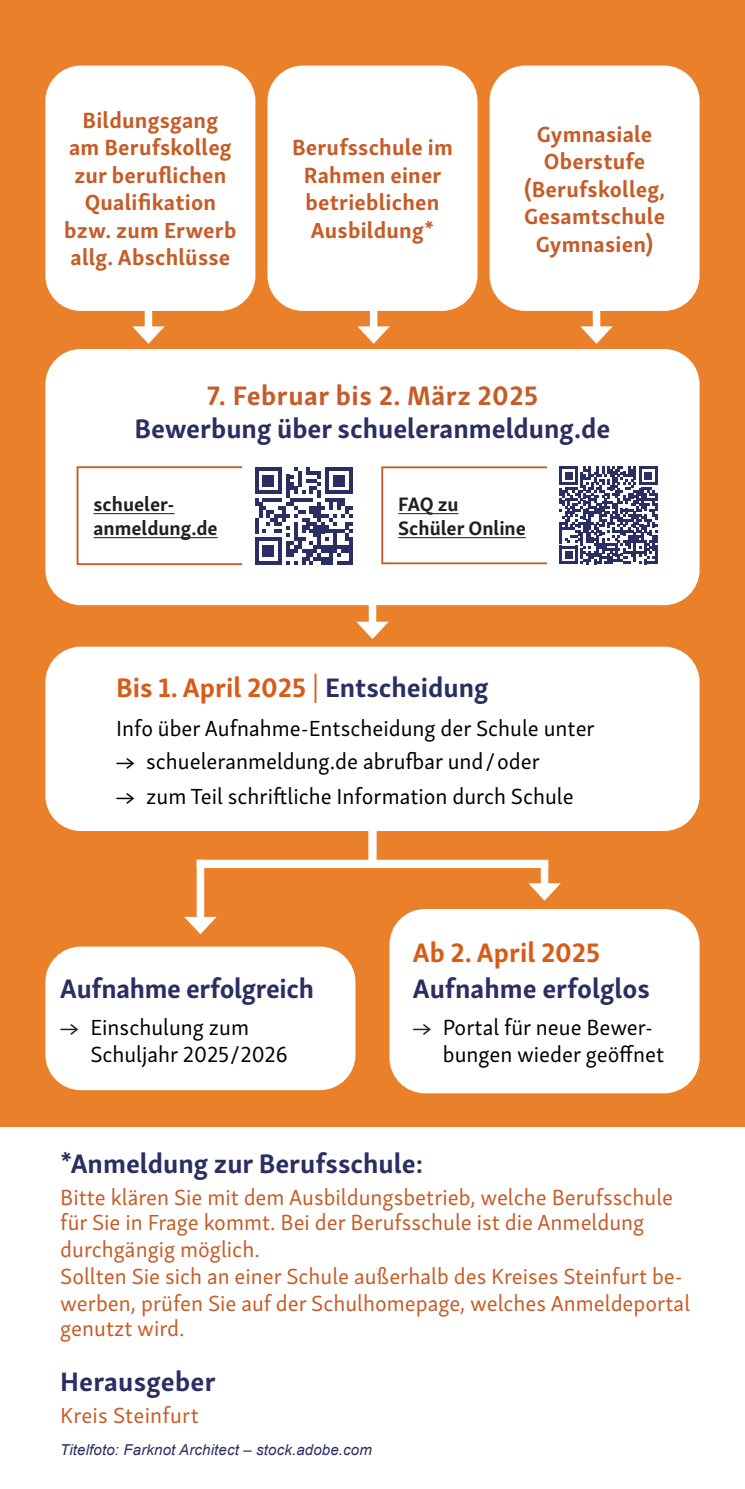
<style>
.page{position:relative;width:745px;height:1489px;background:#fff}
.page>*{position:absolute;margin:0;border:0;box-sizing:border-box;transform-origin:0 0}
.t1{font:700 27.5px/36px "Skolar Sans Latn";color:#2a2e62}
.t2{font:700 27.5px "Skolar Sans Latn";color:#d65c18}
.t3{font:22.5px/26.2px "Skolar Sans Latn";color:#c65c27}
.t4{font:22.5px/27px "Skolar Sans Latn";color:#000}
.t5{font:700 22.5px/27.5px "Skolar Sans Latn";letter-spacing:.01em;color:#c65c27;text-align:center}
.t6{font:700 20px/24px "Skolar Sans Latn";color:#231f20}
.t7{font:italic 15px "Arial";letter-spacing:.01em;color:#2a2e62}
.s1{color:#c65c27}
.s2{font-weight:400}
.s3{color:#2a2e62}
.s4{color:#231f20}
.s5{color:#d65c18}
</style>
<div class="page">
<div style="left:0;top:0;width:744px;height:1488px;background:#ea8029"></div>
<div style="left:0;top:1127px;width:744px;height:361px;background:#fff"></div>
<div style="left:45px;top:646px;width:654px;height:185px;background:#fff;border-radius:35px"></div>
<div style="left:45px;top:349px;width:654px;height:256px;background:#fff;border-radius:35px"></div>
<div style="left:267px;top:66px;width:210px;height:245px;background:#fff;border-radius:35px"></div>
<div style="left:489px;top:66px;width:210px;height:245px;background:#fff;border-radius:35px"></div>
<div style="left:592px;top:307px;width:8px;height:25px;background:#fff"></div>
<svg style="left:580px;top:326px;width:32px;height:18px"></svg>
<div style="left:369px;top:307px;width:8px;height:25px;background:#fff"></div>
<svg style="left:357px;top:326px;width:32px;height:18px"></svg>
<div style="left:45px;top:66px;width:210px;height:245px;background:#fff;border-radius:35px"></div>
<div style="left:145px;top:307px;width:7px;height:25px;background:#fff"></div>
<svg style="left:132px;top:326px;width:32px;height:18px"></svg>
<div style="left:368px;top:602px;width:8px;height:25px;background:#fff"></div>
<svg style="left:356px;top:621px;width:32px;height:18px"></svg>
<hr style="left:398px;top:513px;width:60px;height:1px;background:#231f20">
<hr style="left:398px;top:537px;width:127px;height:1px;background:#231f20">
<div style="left:381px;top:466px;width:260px;height:98px;border:2px solid #c65c27"></div>
<div style="left:546px;top:457px;width:121px;height:116px;background:#fff"></div>
<svg style="left:559px;top:466px;width:98px;height:98px"></svg>
<hr style="left:654px;top:545px;width:3px;height:19px;background:#2a2e62">
<hr style="left:93px;top:513px;width:81px;height:1px;background:#231f20">
<hr style="left:93px;top:537px;width:125px;height:1px;background:#231f20">
<div style="left:76px;top:466px;width:260px;height:99px;border:2px solid #c65c27"></div>
<div style="left:242px;top:457px;width:120px;height:116px;background:#fff"></div>
<svg style="left:255px;top:467px;width:97px;height:97px"></svg>
<div style="left:196px;top:859px;width:8px;height:63px;background:#fff"></div>
<svg style="left:184px;top:916px;width:32px;height:18px"></svg>
<div style="left:540px;top:864px;width:8px;height:24px;background:#fff"></div>
<svg style="left:528px;top:883px;width:32px;height:17px"></svg>
<div style="left:197px;top:859px;width:351px;height:9px;background:#fff"></div>
<div style="left:368px;top:812px;width:8px;height:50px;background:#fff"></div>
<div style="left:45px;top:946px;width:310px;height:144px;background:#fff;border-radius:35px"></div>
<div style="left:389px;top:909px;width:310px;height:184px;background:#fff;border-radius:35px"></div>
<p class="t5" style="left:64px;top:104px;width:174px">Bildungsgang<br>am Berufskolleg zur beruflichen<br>Qualifikation bzw. zum Erwerb allg. Abschlüsse</p>
<p class="t5" style="left:292px;top:132px;width:162px">Berufsschule im<br>Rahmen einer betrieblichen<br>Ausbildung*</p>
<p class="t5" style="left:523px;top:118px;width:142px">Gymnasiale<br>Oberstufe (Berufskolleg,<br>Gesamtschule<br>Gymnasien)</p>
<p class="t1" style="left:134px;top:376px;width:477px;line-height:33px;text-align:center"><span class="s1">7. Februar bis 2. März 2025<br></span>Bewerbung über schueleranmeldung.de</p>
<p class="t6" style="left:93px;top:490px;width:126px">schueler&shy;anmeldung.de</p>
<p class="t6" style="left:398px;top:490px;width:129px">FAQ zu<br>Schüler Online</p>
<p class="t2" style="left:116px;top:665px;width:373px">Bis 1. April 2025 <span class="s2">|</span> <span class="s3">Entscheidung</span></p>
<p class="t4" style="left:116px;top:713px;width:480px">Info über Aufnahme-Entscheidung der Schule unter</p>
<p class="t4" style="left:116px;top:746px;width:425px">→ schueleranmeldung.de abrufbar und/oder</p>
<p class="t4" style="left:116px;top:781px;width:458px">→ zum Teil schriftliche Information durch Schule</p>
<p class="t1" style="left:60px;top:967px;width:255px">Aufnahme erfolgreich</p>
<p class="t4" style="left:90px;top:1012px;width:198px;text-indent:-30px"><span class="s4">→</span> Einschulung zum<br>Schuljahr 2025/2026</p>
<p class="t1" style="left:412px;top:931px;width:238px"><span class="s5">Ab 2. April 2025<br></span>Aufnahme erfolglos</p>
<p class="t4" style="left:442px;top:1012px;width:223px;text-indent:-30px"><span class="s4">→</span> Portal für neue Bewer&shy;bungen wieder geöffnet</p>
<p class="t1" style="left:60px;top:1142px;width:364px">*Anmeldung zur Berufsschule:</p>
<p class="t3" style="left:60px;top:1182px;width:631px">Bitte klären Sie mit dem Ausbildungsbetrieb, welche Berufsschule für Sie in Frage kommt. Bei der Berufsschule ist die Anmeldung durchgängig möglich.<br>Sollten Sie sich an einer Schule außerhalb des Kreises Steinfurt be&shy;werben, prüfen Sie auf der Schulhomepage, welches Anmeldeportal genutzt wird.</p>
<p class="t1" style="left:60px;top:1360px;width:157px">Herausgeber</p>
<p class="t3" style="left:60px;top:1400px;width:140px">Kreis Steinfurt</p>
<p class="t7" style="left:60px;top:1439px;width:313px">Titelfoto: Farknot Architect – stock.adobe.com</p>
</div>
